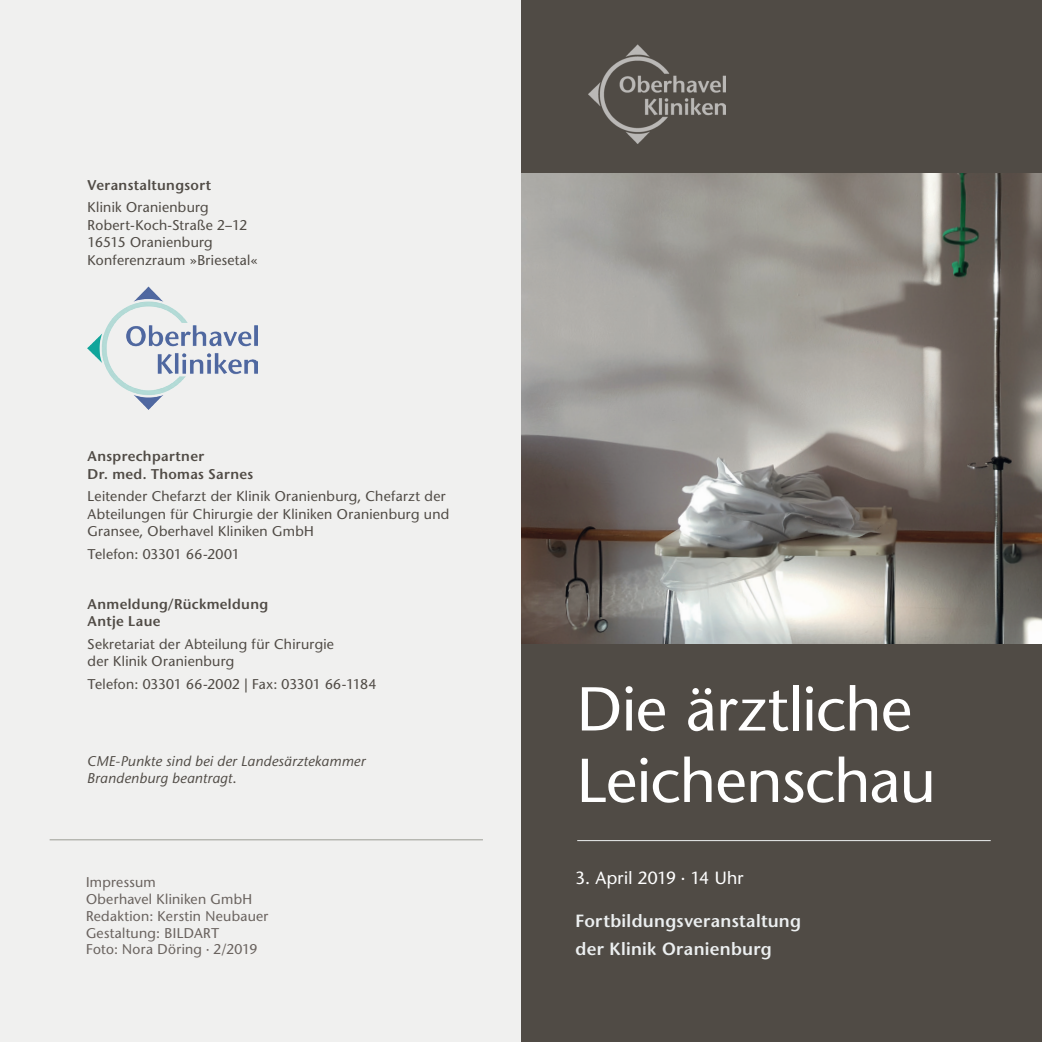
<style>
.page{position:relative;width:1042px;height:1042px;background:#fff}
.page>*{position:absolute;margin:0;border:0;box-sizing:border-box;transform-origin:0 0}
.t1{font:500 61.25px/71.4px "Stone Sans BQ";letter-spacing:-.005em;color:#fff}
.t2{font:600 17.5px/28px "Stone Sans BQ";letter-spacing:.015em;color:#eceff0}
.t3{font:500 17.5px "Stone Sans BQ";letter-spacing:.01em;color:#fff}
.t4{font:500 14px/17.5px "Stone Sans BQ";letter-spacing:.02em;color:#504b45}
.t5{font:500 14px/16.8px "Stone Sans BQ";letter-spacing:.025em;color:#6a635f}
.t6{font:600 14px/17.5px "Stone Sans BQ";letter-spacing:.025em;color:#504b45}
.t7{font:italic 500 14px/17.5px "Stone Sans BQ";letter-spacing:.025em;color:#504b45}
.s1{font-style:normal}
</style>
<div class="page">
<div style="left:0;top:0;width:521px;height:1042px;background:#f0f0ef"></div>
<div style="left:521px;top:0;width:521px;height:1042px;background:#504b45"></div>
<img style="left:521px;top:174px;width:521px;height:469px">
<img style="left:88px;top:286px;width:170px;height:123px">
<img style="left:589px;top:45px;width:136px;height:98px">
<hr style="left:577px;top:840px;width:413px;height:1px;background:#eceff0">
<hr style="left:50px;top:839px;width:433px;height:1px;background:#9b9c95">
<p class="t6" style="left:88px;top:176px;width:125px">Veranstaltungsort</p>
<p class="t4" style="left:88px;top:198px;width:172px">Klinik Oranienburg<br>Robert-Koch-Straße 2–12<br>16515 Oranienburg<br>Konferenzraum »Briesetal«</p>
<p class="t6" style="left:88px;top:447px;width:167px">Ansprechpartner<br>Dr. med. Thomas Sarnes</p>
<p class="t4" style="left:88px;top:487px;width:363px">Leitender Chefarzt der Klinik Oranienburg, Chefarzt der<br>Abteilungen für Chirurgie der Kliniken Oranienburg und<br>Gransee, Oberhavel Kliniken GmbH</p>
<p class="t4" style="left:88px;top:545px;width:154px">Telefon: 03301 66-2001</p>
<p class="t6" style="left:88px;top:595px;width:182px">Anmeldung/Rückmeldung<br>Antje Laue</p>
<p class="t4" style="left:88px;top:635px;width:248px">Sekretariat der Abteilung für Chirurgie der Klinik Oranienburg</p>
<p class="t4" style="left:88px;top:675px;width:290px">Telefon: 03301 66-2002 | Fax: 03301 66-1184</p>
<p class="t7" style="left:88px;top:752px;width:280px">CME-Punkte sind bei der Landesärztekammer<br>Brandenburg beantragt<span class="s1">.</span></p>
<p class="t5" style="left:86px;top:874px;width:184px">Impressum<br>Oberhavel Kliniken GmbH<br>Redaktion: Kerstin Neubauer<br>Gestaltung: BILDART<br>Foto: Nora Döring · 2/2019</p>
<h1 class="t1" style="left:577px;top:673px;width:360px">Die ärztliche<br>Leichenschau</h1>
<p class="t3" style="left:575px;top:867px;width:170px">3. April 2019 · 14 Uhr</p>
<p class="t2" style="left:575px;top:906px;width:227px">Fortbildungsveranstaltung der Klinik Oranienburg</p>
</div>
